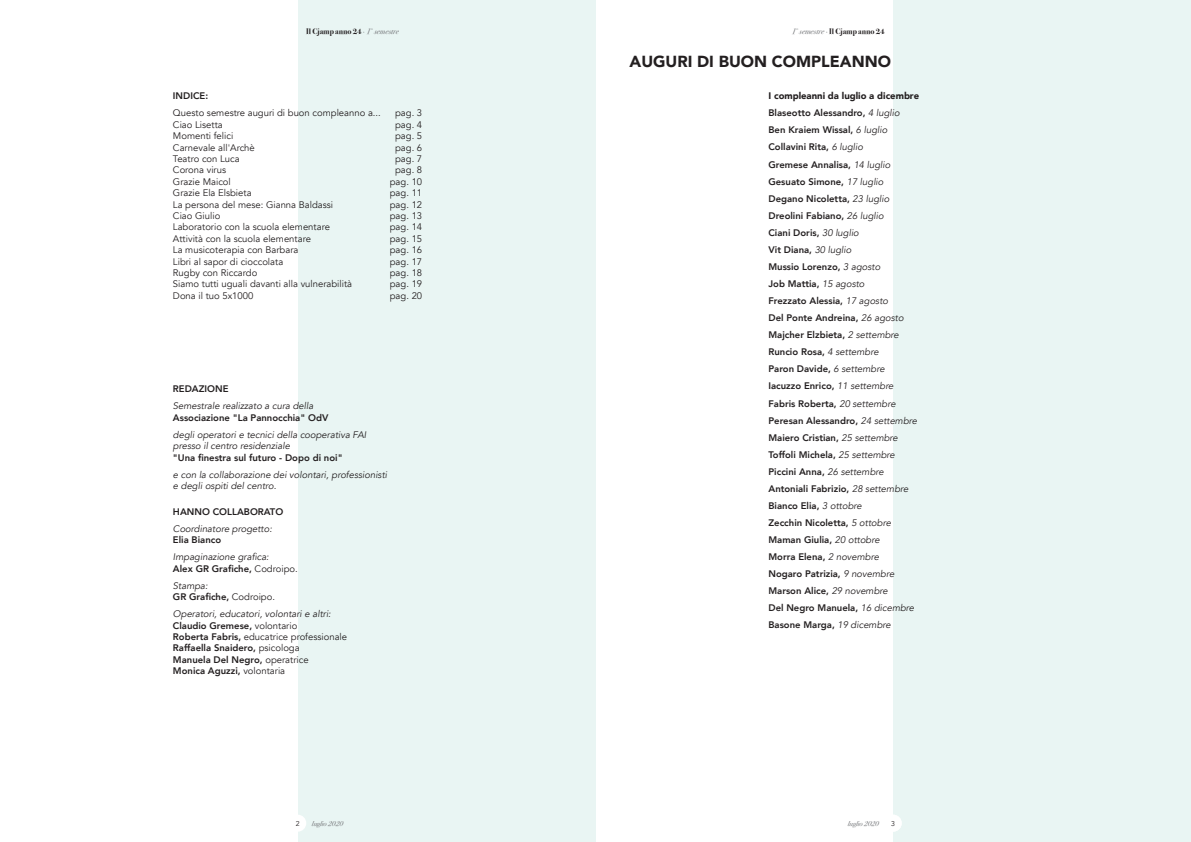
<style>
.page{position:relative;width:1191px;height:842px;background:#fff}
.page>*{position:absolute;margin:0;border:0;box-sizing:border-box;transform-origin:0 0}
.t1{font:900 16px "Avenir";color:#231f20}
.t2{font:800 9.5px/11.4px "Avenir";color:#231f20}
.t3{font:9.5px "Avenir";color:#231f20}
.t4{font:italic 9.5px/11.4px "Avenir";color:#231f20}
.t5{font:900 9.5px "Avenir";color:#231f20}
.t6{font:700 8px "Bodoni Svty Two ITCTT";color:#231f20}
.t7{font:italic 7.1px "Bodoni Svty Two ITCTT";color:#76787b}
.t8{font:7px "Avenir";color:#231f20}
.s1{font-weight:400;color:#76787b}
.s2{font-weight:400;font-style:italic;color:#76787b}
.s3{font-weight:800;font-style:normal}
.s4{font-style:normal}
.s5{font-weight:400;font-style:italic}
.s6{font-weight:400}
</style>
<div class="page">
<div style="left:893px;top:0;width:298px;height:842px;background:#e9f5f3"></div>
<div style="left:298px;top:0;width:297px;height:842px;background:#e9f5f3"></div>
<div style="left:289px;top:815px;width:17px;height:17px;background:#fff;border-radius:50%"></div>
<div style="left:884px;top:815px;width:17px;height:17px;background:#fff;border-radius:50%"></div>
<p class="t6" style="left:306px;top:25px;width:94px">Il Cjamp anno 24 <span class="s1">·</span> <span class="s2">1° semestre</span></p>
<p class="t6" style="left:791px;top:25px;width:94px"><span class="s2">1° semestre</span> <span class="s1">·</span> Il Cjamp anno 24</p>
<p class="t2" style="left:173px;top:90px;width:37px">INDICE:</p>
<p class="t3" style="left:173px;top:107px;width:209px">Questo semestre auguri di buon compleanno a...</p>
<p class="t3" style="left:395px;top:107px;width:29px">pag. 3</p>
<p class="t3" style="left:173px;top:119px;width:51px">Ciao Lisetta</p>
<p class="t3" style="left:395px;top:119px;width:29px">pag. 4</p>
<p class="t3" style="left:173px;top:130px;width:62px">Momenti felici</p>
<p class="t3" style="left:395px;top:130px;width:29px">pag. 5</p>
<p class="t3" style="left:173px;top:142px;width:83px">Carnevale all'Archè</p>
<p class="t3" style="left:395px;top:142px;width:29px">pag. 6</p>
<p class="t3" style="left:173px;top:153px;width:68px">Teatro con Luca</p>
<p class="t3" style="left:395px;top:153px;width:29px">pag. 7</p>
<p class="t3" style="left:173px;top:164px;width:55px">Corona virus</p>
<p class="t3" style="left:395px;top:164px;width:29px">pag. 8</p>
<p class="t3" style="left:173px;top:176px;width:59px">Grazie Maicol</p>
<p class="t3" style="left:390px;top:176px;width:34px">pag. 10</p>
<p class="t3" style="left:173px;top:187px;width:80px">Grazie Ela Elsbieta</p>
<p class="t3" style="left:390px;top:187px;width:34px">pag. 11</p>
<p class="t3" style="left:173px;top:199px;width:162px">La persona del mese: Gianna Baldassi</p>
<p class="t3" style="left:390px;top:199px;width:34px">pag. 12</p>
<p class="t3" style="left:173px;top:210px;width:49px">Ciao Giulio</p>
<p class="t3" style="left:390px;top:210px;width:34px">pag. 13</p>
<p class="t3" style="left:173px;top:221px;width:158px">Laboratorio con la scuola elementare</p>
<p class="t3" style="left:390px;top:221px;width:34px">pag. 14</p>
<p class="t3" style="left:173px;top:233px;width:139px">Attività con la scuola elementare</p>
<p class="t3" style="left:390px;top:233px;width:34px">pag. 15</p>
<p class="t3" style="left:173px;top:244px;width:127px">La musicoterapia con Barbara</p>
<p class="t3" style="left:390px;top:244px;width:34px">pag. 16</p>
<p class="t3" style="left:173px;top:256px;width:112px">Libri al sapor di cioccolata</p>
<p class="t3" style="left:390px;top:256px;width:34px">pag. 17</p>
<p class="t3" style="left:173px;top:267px;width:86px">Rugby con Riccardo</p>
<p class="t3" style="left:390px;top:267px;width:34px">pag. 18</p>
<p class="t3" style="left:173px;top:278px;width:181px">Siamo tutti uguali davanti alla vulnerabilità</p>
<p class="t3" style="left:390px;top:278px;width:34px">pag. 19</p>
<p class="t3" style="left:173px;top:290px;width:82px">Dona il tuo 5x1000</p>
<p class="t3" style="left:390px;top:290px;width:34px">pag. 20</p>
<p class="t2" style="left:173px;top:383px;width:57px">REDAZIONE</p>
<p class="t4" style="left:173px;top:400px;width:157px">Semestrale realizzato a cura della<br><span class="s3">Associazione "La Pannocchia" OdV</span></p>
<p class="t4" style="left:173px;top:429px;width:195px">degli operatori e tecnici della cooperativa FAI presso il centro residenziale<br><span class="s3">"Una finestra sul futuro - Dopo di noi"</span></p>
<p class="t4" style="left:173px;top:469px;width:216px">e con la collaborazione dei volontari, professionisti e degli ospiti del centro.</p>
<p class="t2" style="left:173px;top:506px;width:112px">HANNO COLLABORATO</p>
<p class="t4" style="left:173px;top:523px;width:101px">Coordinatore progetto:<br><span class="s3">Elia Bianco</span></p>
<p class="t4" style="left:173px;top:551px;width:126px">Impaginazione grafica:<br><span class="s3">Alex GR Grafiche,</span> <span class="s4">Codroipo.</span></p>
<p class="t2" style="left:173px;top:580px;width:104px"><span class="s5">Stampa:<br></span>GR Grafiche, <span class="s6">Codroipo.</span></p>
<p class="t2" style="left:173px;top:608px;width:176px"><span class="s5">Operatori, educatori, volontari e altri:<br></span>Claudio Gremese, <span class="s6">volontario<br></span>Roberta Fabris, <span class="s6">educatrice professionale </span>Raffaella Snaidero, <span class="s6">psicologa<br></span>Manuela Del Negro, <span class="s6">operatrice<br></span>Monica Aguzzi, <span class="s6">volontaria</span></p>
<p class="t1" style="left:629px;top:48px;width:263px">AUGURI DI BUON COMPLEANNO</p>
<p class="t5" style="left:768px;top:88px;width:152px">I compleanni da luglio a dicembre</p>
<p class="t2" style="left:768px;top:107px;width:133px">Blaseotto Alessandro, <span class="s5">4 luglio</span></p>
<p class="t2" style="left:768px;top:124px;width:120px">Ben Kraiem Wissal, <span class="s5">6 luglio</span></p>
<p class="t2" style="left:768px;top:141px;width:96px">Collavini Rita, <span class="s5">6 luglio</span></p>
<p class="t2" style="left:768px;top:159px;width:123px">Gremese Annalisa, <span class="s5">14 luglio</span></p>
<p class="t2" style="left:768px;top:176px;width:117px">Gesuato Simone, <span class="s5">17 luglio</span></p>
<p class="t2" style="left:768px;top:193px;width:122px">Degano Nicoletta, <span class="s5">23 luglio</span></p>
<p class="t2" style="left:768px;top:210px;width:117px">Dreolini Fabiano, <span class="s5">26 luglio</span></p>
<p class="t2" style="left:768px;top:227px;width:92px">Ciani Doris, <span class="s5">30 luglio</span></p>
<p class="t2" style="left:768px;top:244px;width:84px">Vit Diana, <span class="s5">30 luglio</span></p>
<p class="t2" style="left:768px;top:261px;width:113px">Mussio Lorenzo, <span class="s5">3 agosto</span></p>
<p class="t2" style="left:768px;top:278px;width:98px">Job Mattia, <span class="s5">15 agosto</span></p>
<p class="t2" style="left:768px;top:295px;width:121px">Frezzato Alessia, <span class="s5">17 agosto</span></p>
<p class="t2" style="left:768px;top:312px;width:137px">Del Ponte Andreina, <span class="s5">26 agosto</span></p>
<p class="t2" style="left:768px;top:329px;width:132px">Majcher Elzbieta, <span class="s5">2 settembre</span></p>
<p class="t2" style="left:768px;top:346px;width:112px">Runcio Rosa, <span class="s5">4 settembre</span></p>
<p class="t2" style="left:768px;top:363px;width:118px">Paron Davide, <span class="s5">6 settembre</span></p>
<p class="t2" style="left:768px;top:380px;width:127px">Iacuzzo Enrico, <span class="s5">11 settembre</span></p>
<p class="t2" style="left:768px;top:397px;width:129px">Fabris Roberta, <span class="s5">20 settembre</span></p>
<p class="t2" style="left:768px;top:415px;width:150px">Peresan Alessandro, <span class="s5">24 settembre</span></p>
<p class="t2" style="left:768px;top:432px;width:131px">Maiero Cristian, <span class="s5">25 settembre</span></p>
<p class="t2" style="left:768px;top:449px;width:128px">Toffoli Michela, <span class="s5">25 settembre</span></p>
<p class="t2" style="left:768px;top:466px;width:117px">Piccini Anna, <span class="s5">26 settembre</span></p>
<p class="t2" style="left:768px;top:483px;width:141px">Antoniali Fabrizio, <span class="s5">28 settembre</span></p>
<p class="t2" style="left:768px;top:500px;width:95px">Bianco Elia, <span class="s5">3 ottobre</span></p>
<p class="t2" style="left:768px;top:517px;width:124px">Zecchin Nicoletta, <span class="s5">5 ottobre</span></p>
<p class="t2" style="left:768px;top:534px;width:113px">Maman Giulia, <span class="s5">20 ottobre</span></p>
<p class="t2" style="left:768px;top:551px;width:112px">Morra Elena, <span class="s5">2 novembre</span></p>
<p class="t2" style="left:768px;top:568px;width:127px">Nogaro Patrizia, <span class="s5">9 novembre</span></p>
<p class="t2" style="left:768px;top:585px;width:121px">Marson Alice, <span class="s5">29 novembre</span></p>
<p class="t2" style="left:768px;top:602px;width:147px">Del Negro Manuela, <span class="s5">16 dicembre</span></p>
<p class="t2" style="left:768px;top:619px;width:124px">Basone Marga, <span class="s5">19 dicembre</span></p>
<p class="t8" style="left:296px;top:819px;width:5px">2</p>
<p class="t7" style="left:312px;top:817px;width:33px">luglio 2020</p>
<p class="t7" style="left:848px;top:817px;width:33px">luglio 2020</p>
<p class="t8" style="left:891px;top:819px;width:5px">3</p>
</div>
